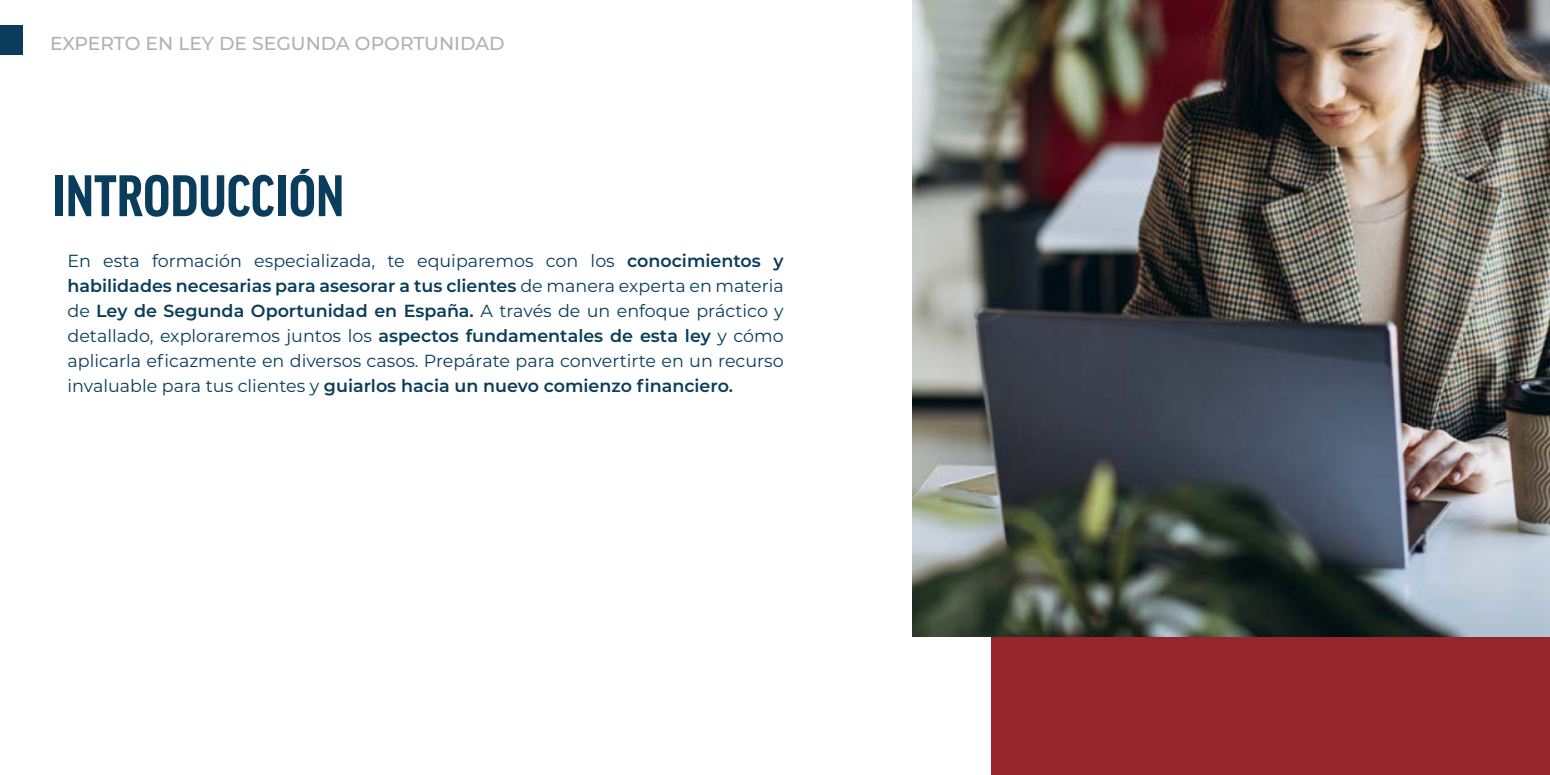
<style>
.page{position:relative;width:1550px;height:775px;background:#fff}
.page>*{position:absolute;margin:0;border:0;box-sizing:border-box;transform-origin:0 0}
.t1{font:700 condensed 62.5px "Good Headline OT";color:#0a3d5c}
.t2{font:500 18.75px "Montserrat";color:#b2b1b1}
.t3{font:17.5px/25px "Montserrat";color:#0a3d5b;text-align:justify}
.s1{font-weight:600}
</style>
<div class="page">
<div style="left:0;top:25px;width:22px;height:30px;background:#0a3d5b"></div>
<div style="left:991px;top:0;width:559px;height:775px;background:#96262b"></div>
<img style="left:913px;top:0;width:637px;height:636px">
<p class="t2" style="left:50px;top:30px;width:456px">EXPERTO EN LEY DE SEGUNDA OPORTUNIDAD</p>
<h1 class="t1" style="left:52px;top:167px;width:294px">INTRODUCCIÓN</h1>
<p class="t3" style="left:68px;top:248px;width:718px">En esta formación especializada, te equiparemos con los <span class="s1">conocimientos y habilidades necesarias para asesorar a tus clientes</span> de manera experta en materia de <span class="s1">Ley de Segunda Oportunidad en España.</span> A través de un enfoque práctico y detallado, exploraremos juntos los <span class="s1">aspectos fundamentales de esta ley</span> y cómo aplicarla eficazmente en diversos casos. Prepárate para convertirte en un recurso invaluable para tus clientes y <span class="s1">guiarlos hacia un nuevo comienzo financiero.</span></p>
</div>
